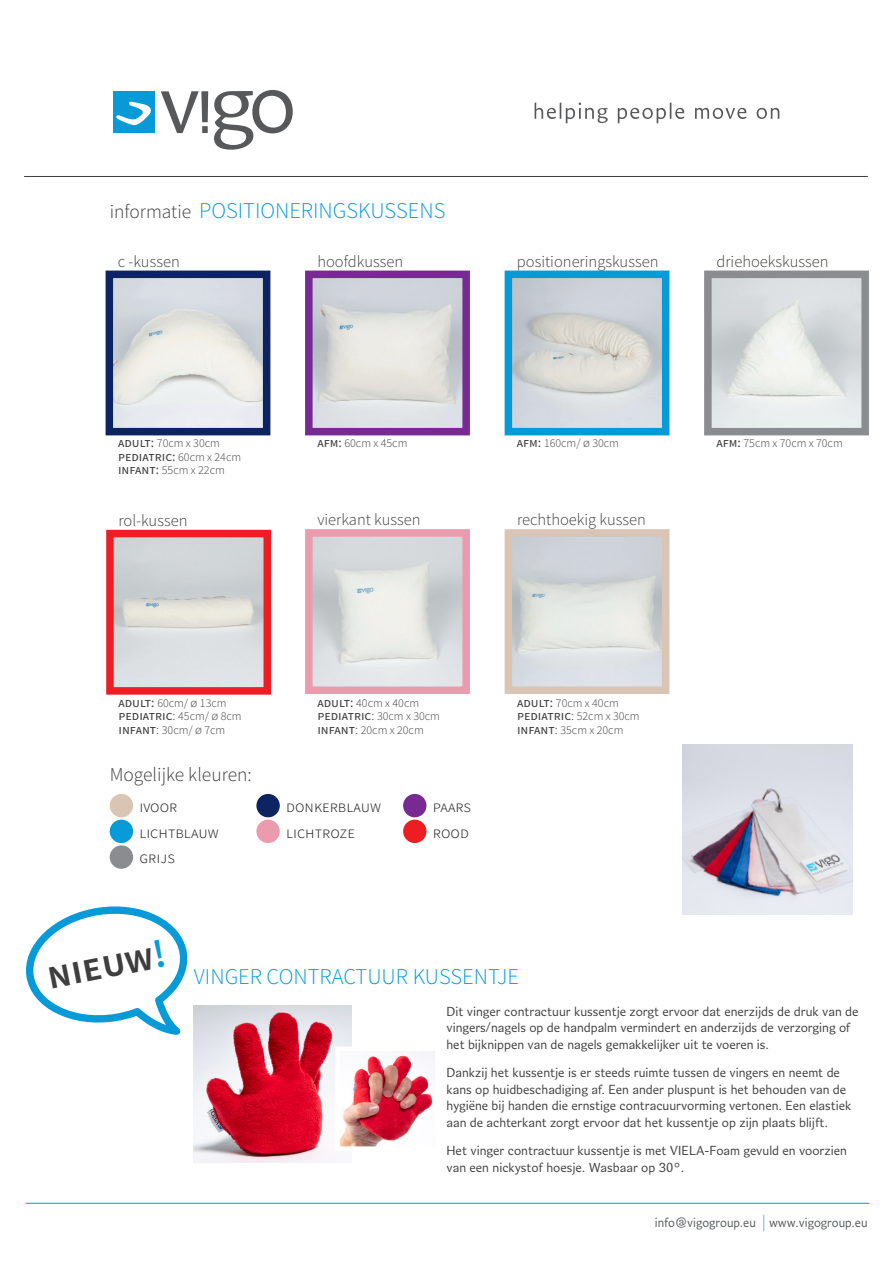
<style>
.page{position:relative;width:893px;height:1263px;background:#fff}
.page>*{position:absolute;margin:0;border:0;box-sizing:border-box;transform-origin:0 0}
.t1{font:600 40.5px "Source Sans Pro";color:#3e3e3f}
.t2{font:300 22.5px "Source Sans Pro";color:#069ad9}
.t3{font:300 19.5px "Source Sans Pro";color:#3e3e3f}
.t4{font:300 16.5px "Source Sans Pro";color:#3e3e3f}
.t5{font:300 16.5px "Source Sans Pro";color:#231f20}
.t6{font:13.5px/16.5px "Verse Sans";color:#3e3e3f}
.t7{font:13.5px "Source Sans Pro";color:#3e3e3f}
.t8{font:13.5px "Verse Sans";color:#54575a;scale:.95 1}
.t9{font:300 12px "Source Sans Pro";color:#3e3e3f}
.s1{font-size:19.5px;color:#3e3e3f}
.s2{font-weight:400;font-size:13.5px}
.s3{font-weight:300;font-size:12px}
.s4{font-weight:300}
.s5{font-size:13.5px}
.s6{color:#069ad9}
.s7{font-family:"Source Sans Pro";font-weight:300;font-size:16.5px;color:#009bde}
</style>
<div class="page">
<img style="left:683px;top:744px;width:170px;height:170px">
<svg style="left:535px;top:102px;width:73px;height:21px"></svg>
<svg style="left:618px;top:102px;width:66px;height:21px"></svg>
<svg style="left:695px;top:108px;width:51px;height:11px"></svg>
<svg style="left:757px;top:108px;width:22px;height:11px"></svg>
<svg style="left:214px;top:90px;width:79px;height:60px"></svg>
<svg style="left:161px;top:91px;width:47px;height:42px"></svg>
<div style="left:202px;top:126px;width:6px;height:7px;background:#57585a"></div>
<div style="left:113px;top:91px;width:42px;height:42px;background:#069ad9"></div>
<svg style="left:116px;top:101px;width:35px;height:25px"></svg>
<hr style="left:24px;top:176px;width:843px;height:1px;background:#3e3e3f">
<hr style="left:26px;top:1203px;width:843px;height:1px;background:#069ad9">
<img style="left:115px;top:539px;width:147px;height:147px">
<div style="left:106px;top:530px;width:165px;height:165px;border:8px solid #ee1d23"></div>
<img style="left:115px;top:280px;width:146px;height:146px">
<div style="left:106px;top:271px;width:164px;height:164px;border:8px solid #0c2461"></div>
<img style="left:314px;top:538px;width:147px;height:147px">
<div style="left:305px;top:529px;width:165px;height:165px;border:8px solid #ea9bae"></div>
<img style="left:314px;top:280px;width:147px;height:146px">
<div style="left:305px;top:271px;width:165px;height:164px;border:8px solid #772a91"></div>
<img style="left:514px;top:280px;width:146px;height:146px">
<div style="left:505px;top:271px;width:164px;height:164px;border:8px solid #069ad9"></div>
<img style="left:713px;top:280px;width:147px;height:146px">
<div style="left:704px;top:271px;width:165px;height:164px;border:8px solid #8a8c8f"></div>
<div style="left:110px;top:794px;width:23px;height:23px;background:#dac4b4;border-radius:50%"></div>
<div style="left:256px;top:794px;width:24px;height:23px;background:#0c2461;border-radius:50%"></div>
<div style="left:110px;top:820px;width:23px;height:23px;background:#069ad9;border-radius:50%"></div>
<div style="left:403px;top:794px;width:23px;height:23px;background:#772a91;border-radius:50%"></div>
<div style="left:110px;top:845px;width:23px;height:24px;background:#8a8c8f;border-radius:50%"></div>
<div style="left:256px;top:820px;width:24px;height:23px;background:#ea9bae;border-radius:50%"></div>
<div style="left:403px;top:820px;width:23px;height:23px;background:#ee1d23;border-radius:50%"></div>
<img style="left:514px;top:538px;width:146px;height:147px">
<div style="left:505px;top:529px;width:164px;height:165px;border:8px solid #dac4b4"></div>
<img style="left:194px;top:1005px;width:157px;height:157px">
<img style="left:340px;top:1051px;width:95px;height:95px">
<svg style="left:26px;top:906px;width:162px;height:129px"></svg>
<p class="t2" style="left:110px;top:197px;width:337px"><span class="s1">informatie</span> POSITIONERINGSKUSSENS</p>
<p class="t4" style="left:118px;top:251px;width:63px">c -kussen</p>
<p class="t4" style="left:317px;top:251px;width:87px">hoofdkussen</p>
<p class="t4" style="left:517px;top:251px;width:143px">positioneringskussen</p>
<p class="t4" style="left:716px;top:251px;width:114px">driehoekskussen</p>
<p class="t9" style="left:118px;top:436px;width:103px"><span class="s2">adult:</span> 70cm x 30cm</p>
<p class="t7" style="left:118px;top:448px;width:125px">pediatric: <span class="s3">60cm x 24cm</span></p>
<p class="t9" style="left:118px;top:463px;width:108px"><span class="s2">infant:</span> 55cm x 22cm</p>
<p class="t9" style="left:317px;top:436px;width:92px"><span class="s2">afm:</span> 60cm x 45cm</p>
<p class="t9" style="left:517px;top:436px;width:104px"><span class="s2">afm:</span> 160cm/ Ø 30cm</p>
<p class="t9" style="left:716px;top:436px;width:128px"><span class="s2">afm:</span> 75cm x 70cm x 70cm</p>
<p class="t4" style="left:118px;top:510px;width:71px">rol-kussen</p>
<p class="t4" style="left:317px;top:510px;width:105px">vierkant kussen</p>
<p class="t4" style="left:517px;top:510px;width:130px">rechthoekig kussen</p>
<p class="t9" style="left:118px;top:695px;width:110px"><span class="s2">adult:</span> 60cm/ Ø 13cm</p>
<p class="t7" style="left:118px;top:707px;width:125px">pediatric<span class="s4">:</span> <span class="s3">45cm/ Ø 8cm</span></p>
<p class="t9" style="left:118px;top:722px;width:108px"><span class="s2">infant</span><span class="s5">:</span> 30cm/ Ø 7cm</p>
<p class="t3" style="left:110px;top:763px;width:144px">Mogelijke kleuren:</p>
<p class="t9" style="left:317px;top:695px;width:103px"><span class="s2">adult:</span> 40cm x 40cm</p>
<p class="t7" style="left:317px;top:707px;width:124px">pediatric<span class="s4">:</span> <span class="s3">30cm x 30cm</span></p>
<p class="t9" style="left:317px;top:722px;width:108px"><span class="s2">infant</span><span class="s5">:</span> 20cm x 20cm</p>
<p class="t5" style="left:139px;top:796px;width:39px">ivoor</p>
<p class="t5" style="left:286px;top:796px;width:97px">donkerblauw</p>
<p class="t5" style="left:139px;top:822px;width:81px">lichtblauw</p>
<p class="t5" style="left:433px;top:796px;width:40px">paars</p>
<p class="t5" style="left:286px;top:822px;width:70px">lichtroze</p>
<p class="t5" style="left:433px;top:822px;width:38px">rood</p>
<p class="t5" style="left:139px;top:848px;width:37px">grijs</p>
<p class="t9" style="left:517px;top:695px;width:103px"><span class="s2">adult:</span> 70cm x 40cm</p>
<p class="t7" style="left:517px;top:707px;width:124px">pediatric<span class="s4">:</span> <span class="s3">52cm x 30cm</span></p>
<p class="t9" style="left:517px;top:722px;width:108px"><span class="s2">infant</span><span class="s5">:</span> 35cm x 20cm</p>
<p class="t1" style="left:42px;top:949px;width:122px;rotate:-11deg">nieuw<span class="s6">!</span></p>
<p class="t2" style="left:194px;top:963px;width:327px">VINGER CONTRACTUUR KUSSENTJE</p>
<p class="t6" style="left:446px;top:1002px;width:414px">Dit vinger contractuur kussentje zorgt ervoor dat enerzijds de druk van de vingers/nagels op de handpalm vermindert en anderzijds de verzorging of het bijknippen van de nagels gemakkelijker uit te voeren is.</p>
<p class="t6" style="left:446px;top:1064px;width:406px">Dankzij het kussentje is er steeds ruimte tussen de vingers en neemt de kans op huidbeschadiging af. Een ander pluspunt is het behouden van de hygiëne bij handen die ernstige contracuurvorming vertonen. Een elastiek aan de achterkant zorgt ervoor dat het kussentje op zijn plaats blijft.</p>
<p class="t6" style="left:446px;top:1142px;width:402px">Het vinger contractuur kussentje is met VIELA-Foam gevuld en voorzien van een nickystof hoesje. Wasbaar op 30°.</p>
<p class="t8" style="left:655px;top:1214px;width:225px">info@vigogroup.eu <span class="s7">|</span> www.vigogroup.eu</p>
</div>
